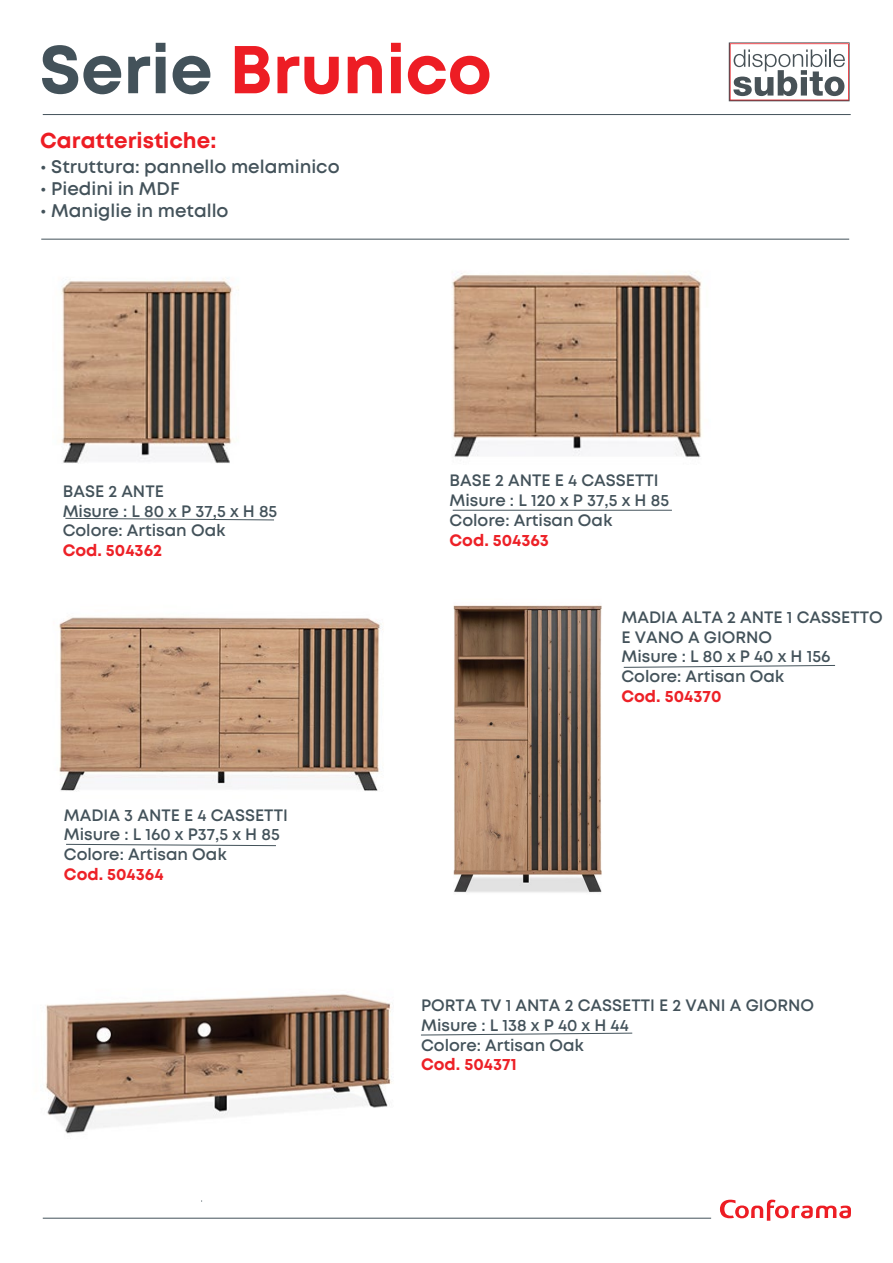
<style>
.page{position:relative;width:893px;height:1263px;background:#fff}
.page>*{position:absolute;margin:0;border:0;box-sizing:border-box;transform-origin:0 0}
.t1{font:700 67.5px "Mont";color:#ed1d24}
.t2{font:700 21.6px "Mont";color:#ed1d24}
.t3{font:600 18.3px "Mont";color:#43525a}
.t4{font:600 16.5px/19.8px "Mont";color:#43525a}
.t5{font:700 16.5px "Mont";color:#ed2127}
.s1{color:#43525a}
</style>
<div class="page">
<svg style="left:720px;top:1199px;width:131px;height:22px"></svg>
<hr style="left:43px;top:114px;width:808px;height:1px;background:#43525a">
<hr style="left:43px;top:1218px;width:668px;height:1px;background:#43525a">
<hr style="left:41px;top:239px;width:808px;height:1px;background:#43525a">
<svg style="left:729px;top:42px;width:121px;height:59px"></svg>
<svg style="left:730px;top:43px;width:119px;height:57px"></svg>
<img style="left:60px;top:278px;width:178px;height:186px">
<img style="left:452px;top:272px;width:250px;height:186px">
<svg style="left:65px;top:518px;width:209px;height:2px"></svg>
<hr style="left:453px;top:510px;width:219px;height:1px;background:#43525a">
<img style="left:59px;top:617px;width:324px;height:174px">
<svg style="left:66px;top:844px;width:210px;height:2px"></svg>
<img style="left:453px;top:605px;width:149px;height:288px">
<svg style="left:623px;top:665px;width:212px;height:3px"></svg>
<img style="left:45px;top:994px;width:397px;height:140px">
<svg style="left:421px;top:1033px;width:212px;height:2px"></svg>
<h1 class="t1" style="left:39px;top:26px;width:454px"><span class="s1">Serie</span> Brunico</h1>
<h2 class="t2" style="left:40px;top:127px;width:178px">Caratteristiche:</h2>
<p class="t3" style="left:40px;top:155px;width:301px">• Struttura: pannello melaminico</p>
<p class="t3" style="left:40px;top:177px;width:141px">• Piedini in MDF</p>
<p class="t3" style="left:40px;top:199px;width:190px">• Maniglie in metallo</p>
<p class="t4" style="left:63px;top:481px;width:216px">BASE 2 ANTE<br>Misure : L 80 x P 37,5 x H 85<br>Colore: Artisan Oak</p>
<p class="t5" style="left:63px;top:540px;width:101px">Cod. 504362</p>
<p class="t4" style="left:64px;top:805px;width:225px">MADIA 3 ANTE E 4 CASSETTI<br>Misure : L 160 x P37,5 x H 85<br>Colore: Artisan Oak</p>
<p class="t5" style="left:64px;top:863px;width:101px">Cod. 504364</p>
<p class="t4" style="left:450px;top:470px;width:221px">BASE 2 ANTE E 4 CASSETTI<br>Misure : L 120 x P 37,5 x H 85<br>Colore: Artisan Oak</p>
<p class="t5" style="left:450px;top:529px;width:101px">Cod. 504363</p>
<p class="t4" style="left:621px;top:607px;width:263px">MADIA ALTA 2 ANTE 1 CASSETTO<br>E VANO A GIORNO<br>Misure : L 80 x P 40 x H 156<br>Colore: Artisan Oak</p>
<p class="t5" style="left:621px;top:685px;width:102px">Cod. 504370</p>
<p class="t4" style="left:421px;top:995px;width:395px">PORTA TV 1 ANTA 2 CASSETTI E 2 VANI A GIORNO<br>Misure : L 138 x P 40 x H 44<br>Colore: Artisan Oak</p>
<p class="t5" style="left:421px;top:1054px;width:97px">Cod. 504371</p>
</div>
